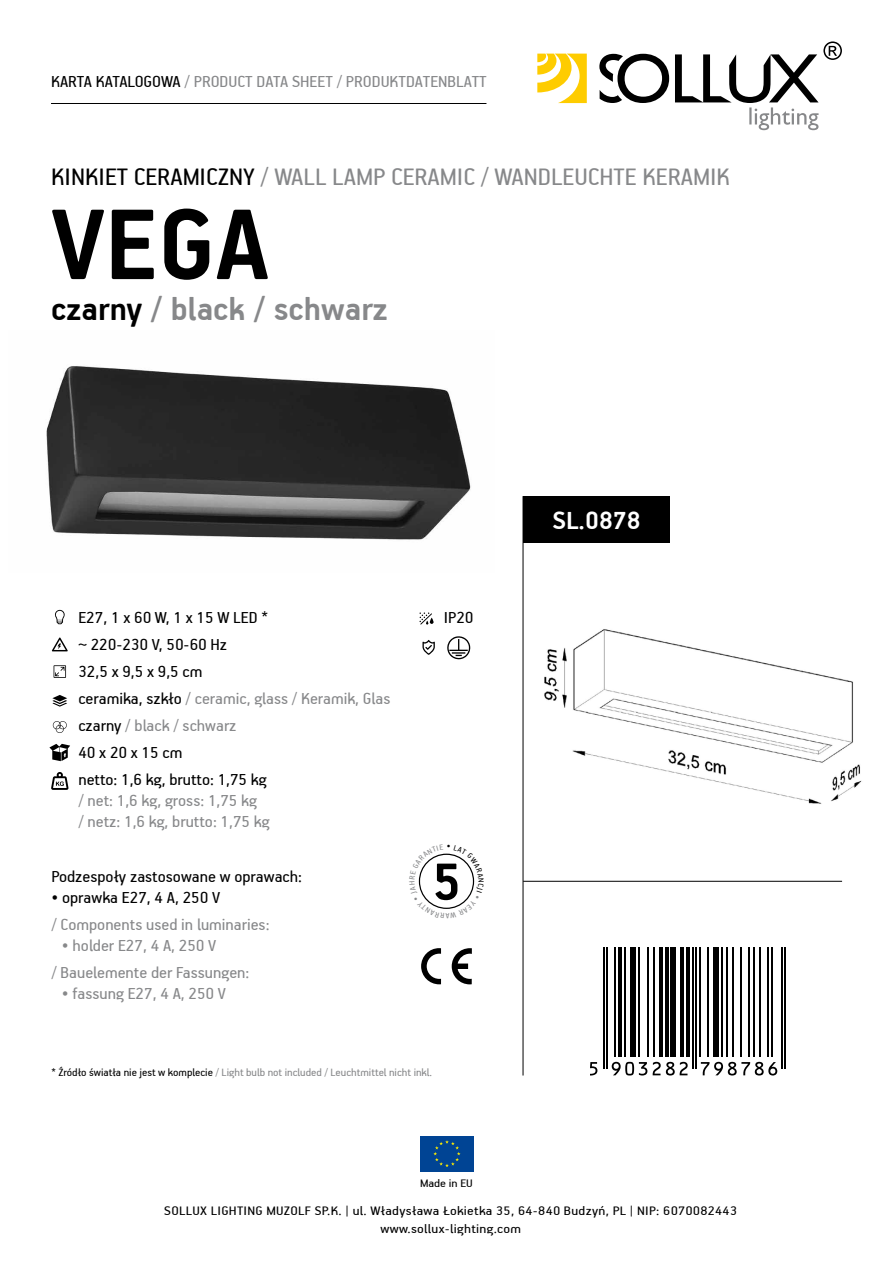
<style>
.page{position:relative;width:893px;height:1263px;background:#fff}
.page>*{position:absolute;margin:0;border:0;box-sizing:border-box;transform-origin:0 0}
.t1{font:700 112.5px "PF Handbook Pro";color:#000}
.t2{font:700 58.65px "PF Handbook Pro";color:#000}
.t3{font:700 36px "PF Handbook Pro";color:#87888a}
.t4{font:700 28.05px "PF Handbook Pro";color:#fff}
.t5{font:27px "PF Handbook Pro";color:#87888a}
.t6{font:18px/27px "PF Handbook Pro";color:#87888a}
.t7{font:18px/27px "PF Handbook Pro";color:#000}
.t8{font:13.95px/18px "PF Handbook Pro";letter-spacing:.02em;color:#000;text-align:center;scale:1.08 1}
.t9{font:12.3px "PF Handbook Pro";color:#000;scale:1.08 1}
.t10{font:12px "PF Handbook Pro";color:#87888a}
.s1{color:#000}
.s2{color:#87888a}
</style>
<div class="page">
<svg style="left:537px;top:54px;width:50px;height:49px"></svg>
<svg style="left:599px;top:41px;width:243px;height:89px"></svg>
<hr style="left:51px;top:103px;width:435px;height:1px;background:#000">
<div style="left:420px;top:1136px;width:54px;height:35px;background:#004494"></div>
<svg style="left:433px;top:1140px;width:28px;height:27px"></svg>
<img style="left:544px;top:629px;width:318px;height:175px">
<svg style="left:50px;top:744px;width:20px;height:17px"></svg>
<img style="left:46px;top:366px;width:425px;height:174px">
<svg style="left:597px;top:947px;width:188px;height:128px"></svg>
<hr style="left:603px;top:947px;width:1px;height:122px;background:#000">
<hr style="left:607px;top:947px;width:1px;height:122px;background:#000">
<hr style="left:614px;top:947px;width:2px;height:110px;background:#000">
<hr style="left:618px;top:947px;width:4px;height:110px;background:#000">
<hr style="left:624px;top:947px;width:2px;height:110px;background:#000">
<div style="left:630px;top:947px;width:5px;height:110px;background:#000"></div>
<hr style="left:638px;top:947px;width:1px;height:110px;background:#000">
<hr style="left:647px;top:947px;width:2px;height:110px;background:#000">
<hr style="left:653px;top:947px;width:2px;height:110px;background:#000">
<hr style="left:659px;top:947px;width:3px;height:110px;background:#000">
<hr style="left:665px;top:947px;width:3px;height:110px;background:#000">
<div style="left:671px;top:947px;width:5px;height:110px;background:#000"></div>
<hr style="left:680px;top:947px;width:4px;height:110px;background:#000">
<hr style="left:686px;top:947px;width:3px;height:110px;background:#000">
<hr style="left:692px;top:947px;width:1px;height:122px;background:#000">
<hr style="left:696px;top:947px;width:1px;height:122px;background:#000">
<hr style="left:700px;top:947px;width:1px;height:110px;background:#000">
<hr style="left:707px;top:947px;width:2px;height:110px;background:#000">
<div style="left:713px;top:947px;width:5px;height:110px;background:#000"></div>
<hr style="left:721px;top:947px;width:1px;height:110px;background:#000">
<hr style="left:727px;top:947px;width:1px;height:110px;background:#000">
<hr style="left:732px;top:947px;width:2px;height:110px;background:#000">
<hr style="left:740px;top:947px;width:2px;height:110px;background:#000">
<hr style="left:748px;top:947px;width:1px;height:110px;background:#000">
<hr style="left:754px;top:947px;width:1px;height:110px;background:#000">
<hr style="left:759px;top:947px;width:2px;height:110px;background:#000">
<hr style="left:767px;top:947px;width:2px;height:110px;background:#000">
<hr style="left:771px;top:947px;width:1px;height:110px;background:#000">
<hr style="left:781px;top:947px;width:1px;height:122px;background:#000">
<hr style="left:785px;top:947px;width:1px;height:122px;background:#000">
<svg style="left:590px;top:1062px;width:7px;height:13px"></svg>
<svg style="left:612px;top:1062px;width:35px;height:13px"></svg>
<svg style="left:653px;top:1062px;width:35px;height:13px"></svg>
<svg style="left:701px;top:1062px;width:76px;height:13px"></svg>
<div style="left:523px;top:496px;width:147px;height:46px;background:#000"></div>
<svg style="left:51px;top:772px;width:18px;height:18px"></svg>
<svg style="left:54px;top:665px;width:12px;height:13px"></svg>
<svg style="left:55px;top:610px;width:10px;height:14px"></svg>
<svg style="left:52px;top:695px;width:15px;height:12px"></svg>
<svg style="left:53px;top:721px;width:14px;height:12px"></svg>
<svg style="left:52px;top:637px;width:16px;height:14px"></svg>
<svg style="left:419px;top:612px;width:15px;height:12px"></svg>
<svg style="left:447px;top:636px;width:23px;height:23px"></svg>
<svg style="left:422px;top:640px;width:13px;height:15px"></svg>
<svg style="left:452px;top:948px;width:20px;height:36px"></svg>
<svg style="left:421px;top:948px;width:20px;height:36px"></svg>
<hr style="left:523px;top:496px;width:1px;height:579px;background:#000">
<hr style="left:523px;top:881px;width:319px;height:1px;background:#000">
<svg style="left:418px;top:853px;width:57px;height:56px"></svg>
<p class="t6" style="left:51px;top:67px;width:313px"><span class="s1">KARTA KATALOGOWA</span> / PRODUCT DATA SHEET / Produktdate</p>
<p class="t6" style="left:438px;top:67px;width:27px">nblatt</p>
<p class="t5" style="left:51px;top:160px;width:669px"><span class="s1">Kinkiet cerami czny</span> / Wall lamp ceramic / Wandleuchte Keramik</p>
<p class="t1" style="left:51px;top:176px;width:220px">VEGA</p>
<p class="t3" style="left:51px;top:287px;width:338px"><span class="s1">czarny</span> / black / schwarz</p>
<p class="t7" style="left:78px;top:604px;width:314px">E27, 1 x 60 W, 1 x 15 W LED *<br>~ 220-230 V, 50-60 Hz<br>32,5 x 9,5 x 9,5 cm<br>ceramika, szkło <span class="s2">/ ceramic, glass / Keramik, Glas </span>czarny <span class="s2">/ black / schwarz<br></span>40 x 20 x 15 cm<br>netto: 1,6 kg, brutto: 1,75 kg</p>
<p class="t6" style="left:78px;top:790px;width:193px;line-height:21px">/ net: 1,6 kg, gross: 1,75 kg<br>/ netz: 1,6 kg, brutto: 1,75 kg</p>
<p class="t7" style="left:51px;top:862px;width:252px">Podzespoły zastosowane w oprawach:</p>
<p class="t6" style="left:51px;top:883px;width:220px"><span class="s1">• oprawka E27, 4 A, 250 V<br></span>/ Components used in luminaries:</p>
<p class="t6" style="left:51px;top:931px;width:199px;text-indent:11px">• holder E27, 4 A, 250 V<br>/ Bauelemente der Fassungen:</p>
<p class="t6" style="left:62px;top:979px;width:166px">• fassung E27, 4 A, 250 V</p>
<p class="t7" style="left:444px;top:604px;width:31px">IP20</p>
<p class="t2" style="left:432px;top:846px;width:31px">5</p>
<p class="t10" style="left:51px;top:1064px;width:382px"><span class="s1">* Źródło światła nie jest w komplecie</span> / Light bulb not included / Leuchtmittel nicht inkl.</p>
<p class="t4" style="left:552px;top:503px;width:90px">SL.0878</p>
<p class="t9" style="left:420px;top:1176px;width:50px">Made in EU</p>
<p class="t8" style="left:164px;top:1201px;width:532px">SOLLUX LIGHTING MUZOLF SP.K. | ul. Władysława Łokietka 35, 64-840 Budzyń, PL | NIP: 6070082443 www.sollux-lighting.com</p>
</div>
